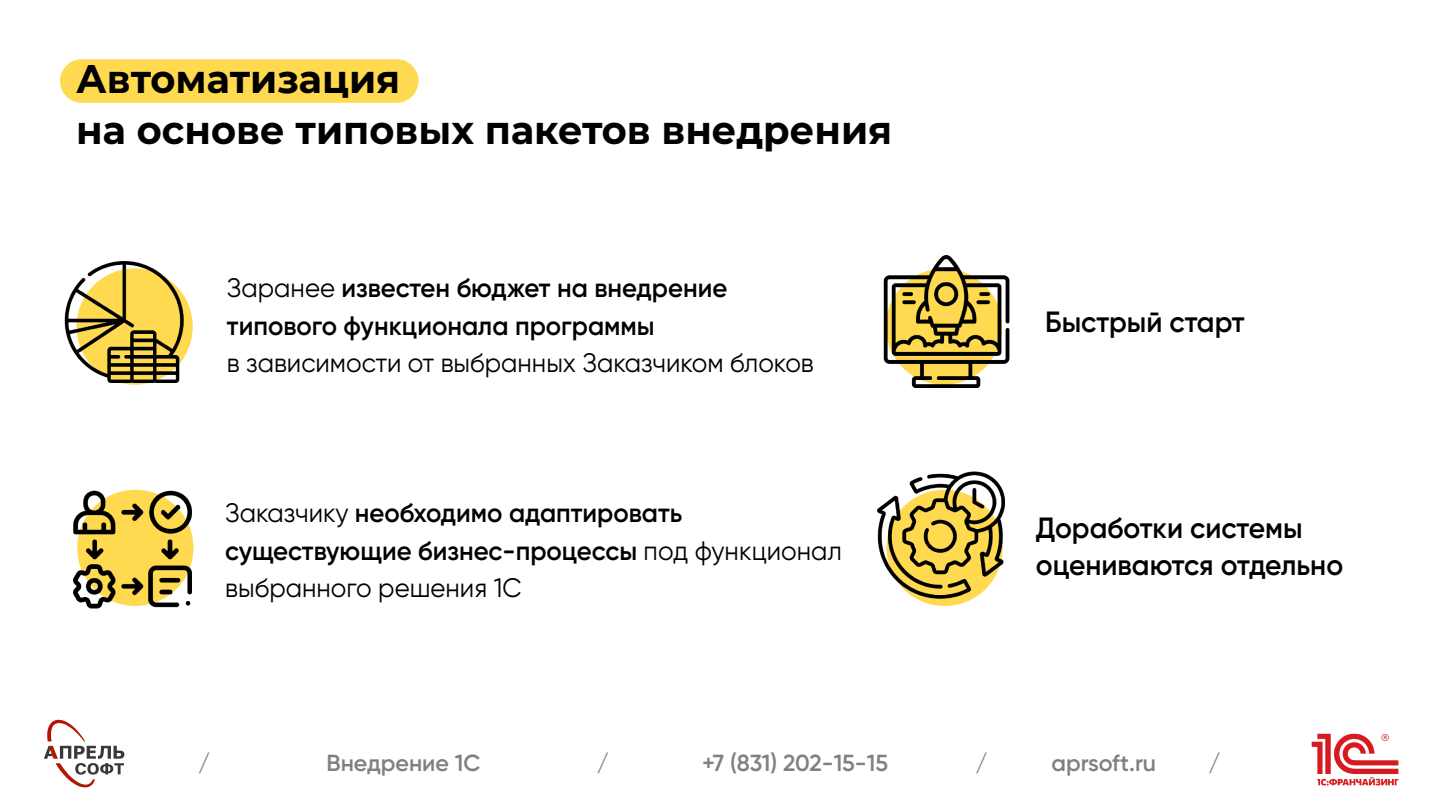
<style>
.page{position:relative;width:1440px;height:810px;background:#fff}
.page>*{position:absolute;margin:0;border:0;box-sizing:border-box;transform-origin:0 0}
.t1{font:700 39.75px/51px "Montserrat";color:#000;scale:.96 1}
.t2{font:600 29.25px/37.5px "Gilroy";color:#000;scale:.96 1}
.t3{font:600 26.7px/37.5px "Gilroy";color:#000;scale:.96 1}
.t4{font:26.7px "Gilroy";color:#000;scale:.96 1}
.t5{font:600 23.25px "Gilroy";color:#808080}
.s1{font-weight:400}
</style>
<div class="page">
<div style="left:60px;top:59px;width:358px;height:44px;background:#ffd94f;border-radius:22px"></div>
<svg style="left:44px;top:719px;width:80px;height:69px"></svg>
<img style="left:1311px;top:733px;width:88px;height:53px">
<div style="left:886px;top:490px;width:117px;height:116px;background:#ffd94f;border-radius:58px"></div>
<div style="left:76px;top:268px;width:117px;height:117px;background:#ffd94f;border-radius:58px"></div>
<img style="left:64px;top:262px;width:121px;height:121px">
<img style="left:74px;top:490px;width:117px;height:118px">
<img style="left:883px;top:256px;width:127px;height:131px">
<img style="left:878px;top:472px;width:126px;height:126px">
<h1 class="t1" style="left:76px;top:52px;width:852px">Автоматизация<br>на основе типовых пакетов внедрения</h1>
<p class="t3" style="left:227px;top:269px;width:523px"><span class="s1">Заранее</span> известен бюджет на внедрение типового функционала программы</p>
<p class="t4" style="left:227px;top:346px;width:613px">в зависимости от выбранных Заказчиком блоков</p>
<p class="t3" style="left:225px;top:494px;width:644px"><span class="s1">Заказчику</span> необходимо адаптировать существующие бизнес-процессы <span class="s1">под функционал выбранного решения 1С</span></p>
<p class="t2" style="left:1045px;top:303px;width:209px">Быстрый старт</p>
<p class="t2" style="left:1036px;top:509px;width:322px">Доработки системы оцениваются отдельно</p>
<p class="t5" style="left:198px;top:749px;width:14px">/</p>
<p class="t5" style="left:327px;top:749px;width:156px">Внедрение 1С</p>
<p class="t5" style="left:597px;top:749px;width:14px">/</p>
<p class="t5" style="left:702px;top:749px;width:188px">+7 (831) 202-15-15</p>
<p class="t5" style="left:975px;top:749px;width:14px">/</p>
<p class="t5" style="left:1052px;top:749px;width:106px">aprsoft.ru</p>
<p class="t5" style="left:1209px;top:749px;width:14px">/</p>
</div>
